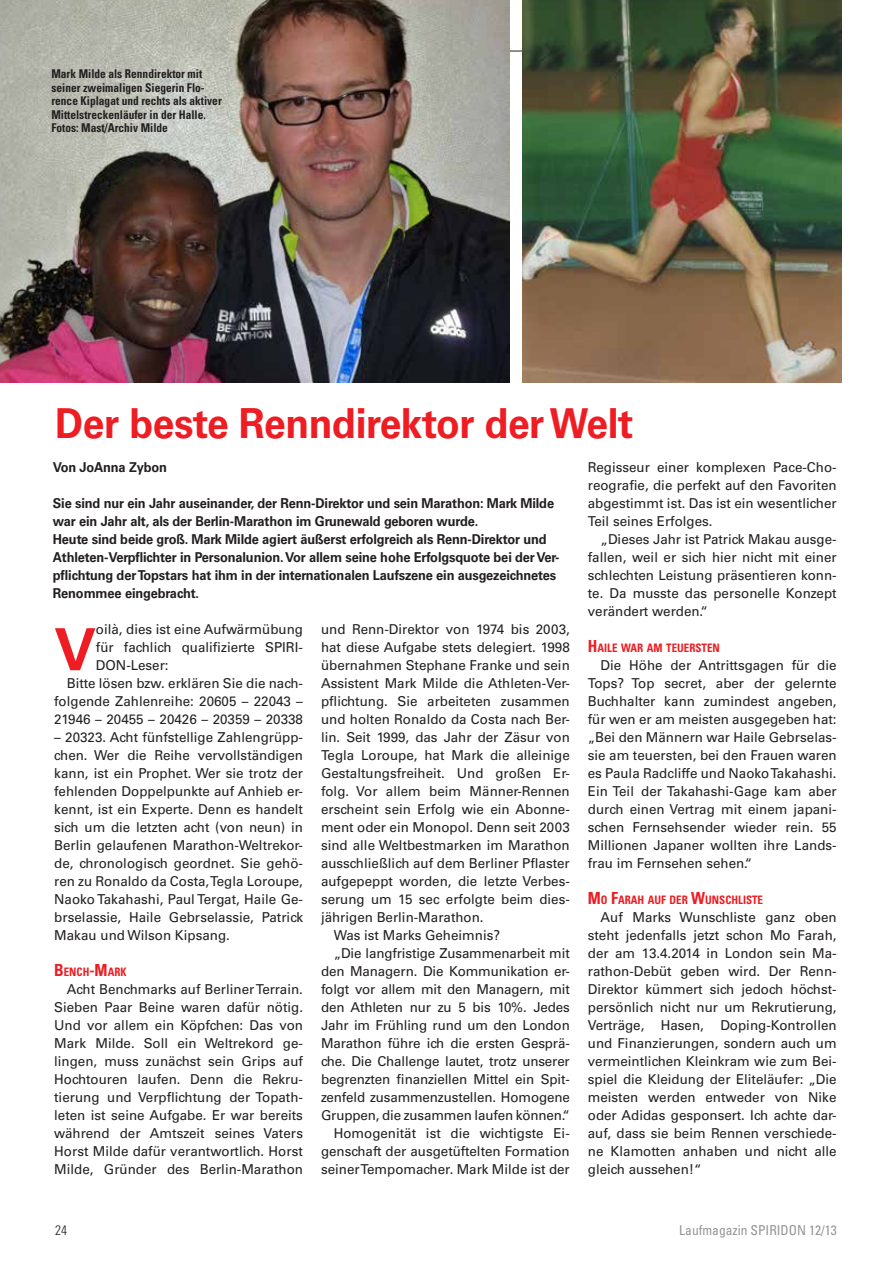
<style>
.page{position:relative;width:893px;height:1263px;background:#fff}
.page>*{position:absolute;margin:0;border:0;box-sizing:border-box;transform-origin:0 0}
.t1{font:700 58.35px "Univers LT Std";color:#ee1d23}
.t2{font:700 41.4px "Univers LT Std";letter-spacing:-.01em;color:#ee1d23;scale:.94 1}
.t3{font:13.65px/18px "Univers LT Std";color:#231f20;text-align:justify}
.t4{font:700 13.65px/18px "Univers LT Std";letter-spacing:-.01em;color:#231f20;scale:.94 1}
.t5{font:condensed 13.65px "Univers LT Std";color:#939598}
.t6{font:300 condensed 13.65px "Univers LT Std";color:#231f20}
.t7{font:700 condensed 12.15px/13.5px "Univers LT Std";color:#231f20;scale:.94 1}
.t8{font:700 condensed 11.7px "Univers LT Std";color:#ee1d23;scale:.94 1}
.s1{font-size:16.65px}
</style>
<div class="page">
<hr style="left:128px;top:51px;width:710px;height:1px;background:#231f20">
<img style="left:0;top:0;width:510px;height:382px">
<img style="left:522px;top:0;width:319px;height:382px">
<p class="t7" style="left:51px;top:67px;width:183px">Mark Milde als Renndirektor mit seiner zweimaligen Siegerin Flo&shy;rence Kiplagat und rechts als aktiver Mittelstreckenläufer in der Halle.<br>Fotos: Mast/Archiv Milde</p>
<h2 class="t2" style="left:55px;top:399px;width:616px">Der beste Renndirektor der Welt</h2>
<p class="t4" style="left:53px;top:458px;width:123px">Von JoAnna Zybon</p>
<p class="t4" style="left:53px;top:494px;width:540px">Sie sind nur ein Jahr auseinander, der Renn-Direktor und sein Marathon: Mark Milde war ein Jahr alt, als der Berlin-Marathon im Grunewald geboren wurde.<br>Heute sind beide groß. Mark Milde agiert äußerst erfolgreich als Renn-Direktor und Athleten-Verpflichter in Personalunion. Vor allem seine hohe Erfolgsquote bei der Ver&shy;pflichtung der Topstars hat ihm in der internationalen Laufszene ein ausgezeichnetes Renommee eingebracht.</p>
<p class="t3" style="left:588px;top:458px;width:250px">Regisseur einer komplexen Pace-Cho&shy;reografie, die perfekt auf den Favoriten abgestimmt ist. Das ist ein wesentlicher Teil seines Erfolges.</p>
<p class="t3" style="left:588px;top:530px;width:250px;text-indent:13px">„Dieses Jahr ist Patrick Makau ausge&shy;fallen, weil er sich hier nicht mit einer schlechten Leistung präsentieren konn&shy;te. Da musste das personelle Konzept verändert werden.“</p>
<p class="t8" style="left:588px;top:641px;width:142px"><span class="s1">H</span>AILE WAR AM TEUERSTEN</p>
<p class="t3" style="left:588px;top:656px;width:250px;text-indent:13px">Die Höhe der Antrittsgagen für die Tops? Top secret, aber der gelernte Buchhalter kann zumindest angeben, für wen er am meisten ausgegeben hat: „Bei den Männern war Haile Gebrselas&shy;sie am teuersten, bei den Frauen waren es Paula Radcliffe und Naoko Takahashi.<br>Ein Teil der Takahashi-Gage kam aber durch einen Vertrag mit einem japani&shy;schen Fernsehsender wieder rein. 55<br>Millionen Japaner wollten ihre Lands&shy;frau im Fernsehen sehen.“</p>
<p class="t8" style="left:588px;top:893px;width:188px"><span class="s1">M</span>O <span class="s1">F</span>ARAH AUF DER <span class="s1">W</span>UNSCHLISTE</p>
<p class="t3" style="left:588px;top:908px;width:250px;text-indent:13px">Auf Marks Wunschliste ganz oben steht jedenfalls jetzt schon Mo Farah, der am 13.4.2014 in London sein Ma&shy;rathon-Debüt geben wird. Der Renn-Direktor kümmert sich jedoch höchst&shy;persönlich nicht nur um Rekrutierung, Verträge, Hasen, Doping-Kontrollen und Finanzierungen, sondern auch um vermeintlichen Kleinkram wie zum Bei&shy;spiel die Kleidung der Eliteläufer: „Die meisten werden entweder von Nike oder Adidas gesponsert. Ich achte dar&shy;auf, dass sie beim Rennen verschiede&shy;ne Klamotten anhaben und nicht alle gleich aussehen!“</p>
<h1 class="t1" style="left:54px;top:615px;width:43px">V</h1>
<p class="t3" style="left:96px;top:620px;width:209px">oilà, dies ist eine Aufwärmübung</p>
<p class="t3" style="left:321px;top:620px;width:250px">und Renn-Direktor von 1974 bis 2003,</p>
<p class="t3" style="left:321px;top:638px;width:250px">hat diese Aufgabe stets delegiert. 1998</p>
<p class="t3" style="left:321px;top:656px;width:250px">übernahmen Stephane Franke und sein</p>
<p class="t3" style="left:321px;top:674px;width:250px">Assistent Mark Milde die Athleten-Ver-</p>
<p class="t3" style="left:321px;top:692px;width:250px">pflichtung. Sie arbeiteten zusammen</p>
<p class="t3" style="left:321px;top:710px;width:250px">und holten Ronaldo da Costa nach Ber-</p>
<p class="t3" style="left:321px;top:728px;width:250px">lin. Seit 1999, das Jahr der Zäsur von</p>
<p class="t3" style="left:321px;top:746px;width:250px">Tegla Loroupe, hat Mark die alleinige</p>
<p class="t3" style="left:321px;top:764px;width:250px">Gestaltungsfreiheit. Und großen Er-</p>
<p class="t3" style="left:321px;top:782px;width:250px">folg. Vor allem beim Männer-Rennen</p>
<p class="t3" style="left:321px;top:800px;width:250px">erscheint sein Erfolg wie ein Abonne-</p>
<p class="t3" style="left:321px;top:818px;width:250px">ment oder ein Monopol. Denn seit 2003</p>
<p class="t3" style="left:321px;top:836px;width:250px">sind alle Weltbestmarken im Marathon</p>
<p class="t3" style="left:321px;top:854px;width:250px">ausschließlich auf dem Berliner Pflaster</p>
<p class="t3" style="left:321px;top:872px;width:250px">aufgepeppt worden, die letzte Verbes-</p>
<p class="t3" style="left:321px;top:890px;width:250px">serung um 15 sec erfolgte beim dies-</p>
<p class="t3" style="left:321px;top:908px;width:164px">jährigen Berlin-Marathon.</p>
<p class="t3" style="left:334px;top:926px;width:168px">Was ist Marks Geheimnis?</p>
<p class="t3" style="left:334px;top:944px;width:238px">„Die langfristige Zusammenarbeit mit</p>
<p class="t3" style="left:321px;top:962px;width:250px">den Managern. Die Kommunikation er-</p>
<p class="t3" style="left:321px;top:980px;width:250px">folgt vor allem mit den Managern, mit</p>
<p class="t3" style="left:321px;top:998px;width:250px">den Athleten nur zu 5 bis 10%. Jedes</p>
<p class="t3" style="left:321px;top:1016px;width:250px">Jahr im Frühling rund um den London</p>
<p class="t3" style="left:321px;top:1034px;width:250px">Marathon führe ich die ersten Gesprä-</p>
<p class="t3" style="left:321px;top:1052px;width:250px">che. Die Challenge lautet, trotz unserer</p>
<p class="t3" style="left:321px;top:1070px;width:250px">begrenzten finanziellen Mittel ein Spit-</p>
<p class="t3" style="left:321px;top:1088px;width:250px">zenfeld zusammenzustellen. Homogene</p>
<p class="t3" style="left:321px;top:1106px;width:250px">Gruppen, die zusammen laufen können.“</p>
<p class="t3" style="left:334px;top:1124px;width:238px">Homogenität ist die wichtigste Ei-</p>
<p class="t3" style="left:321px;top:1142px;width:250px">genschaft der ausgetüftelten Formation</p>
<p class="t3" style="left:321px;top:1160px;width:250px">seiner Tempomacher. Mark Milde ist der</p>
<p class="t3" style="left:96px;top:638px;width:209px">für fachlich qualifizierte SPIRI-</p>
<p class="t3" style="left:96px;top:656px;width:74px">DON-Leser:</p>
<p class="t3" style="left:67px;top:674px;width:238px">Bitte lösen bzw. erklären Sie die nach-</p>
<p class="t3" style="left:54px;top:692px;width:250px">folgende Zahlenreihe: 20605 – 22043 –</p>
<p class="t3" style="left:54px;top:710px;width:250px">21946 – 20455 – 20426 – 20359 – 20338</p>
<p class="t3" style="left:54px;top:728px;width:250px">– 20323. Acht fünfstellige Zahlengrüpp&shy;chen. Wer die Reihe vervollständigen kann, ist ein Prophet. Wer sie trotz der fehlenden Doppelpunkte auf Anhieb er&shy;kennt, ist ein Experte. Denn es handelt sich um die letzten acht (von neun) in Berlin gelaufenen Marathon-Weltrekor&shy;de, chronologisch geordnet. Sie gehö&shy;ren zu Ronaldo da Costa, Tegla Loroupe, Naoko Takahashi, Paul Tergat, Haile Ge&shy;brselassie, Haile Gebrselassie, Patrick Makau und Wilson Kipsang.</p>
<p class="t8" style="left:54px;top:965px;width:78px"><span class="s1">B</span>ENCH<span class="s1">-M</span>ARK</p>
<p class="t3" style="left:54px;top:980px;width:250px;text-indent:13px">Acht Benchmarks auf Berliner Terrain.<br>Sieben Paar Beine waren dafür nötig.<br>Und vor allem ein Köpfchen: Das von Mark Milde. Soll ein Weltrekord ge&shy;lingen, muss zunächst sein Grips auf Hochtouren laufen. Denn die Rekru&shy;tierung und Verpflichtung der Topath&shy;leten ist seine Aufgabe. Er war bereits während der Amtszeit seines Vaters Horst Milde dafür verantwortlich. Horst Milde, Gründer des Berlin-Marathon</p>
<p class="t6" style="left:55px;top:1221px;width:13px">24</p>
<p class="t5" style="left:679px;top:1221px;width:159px">Laufmagazin SPIRIDON 12/13</p>
</div>
